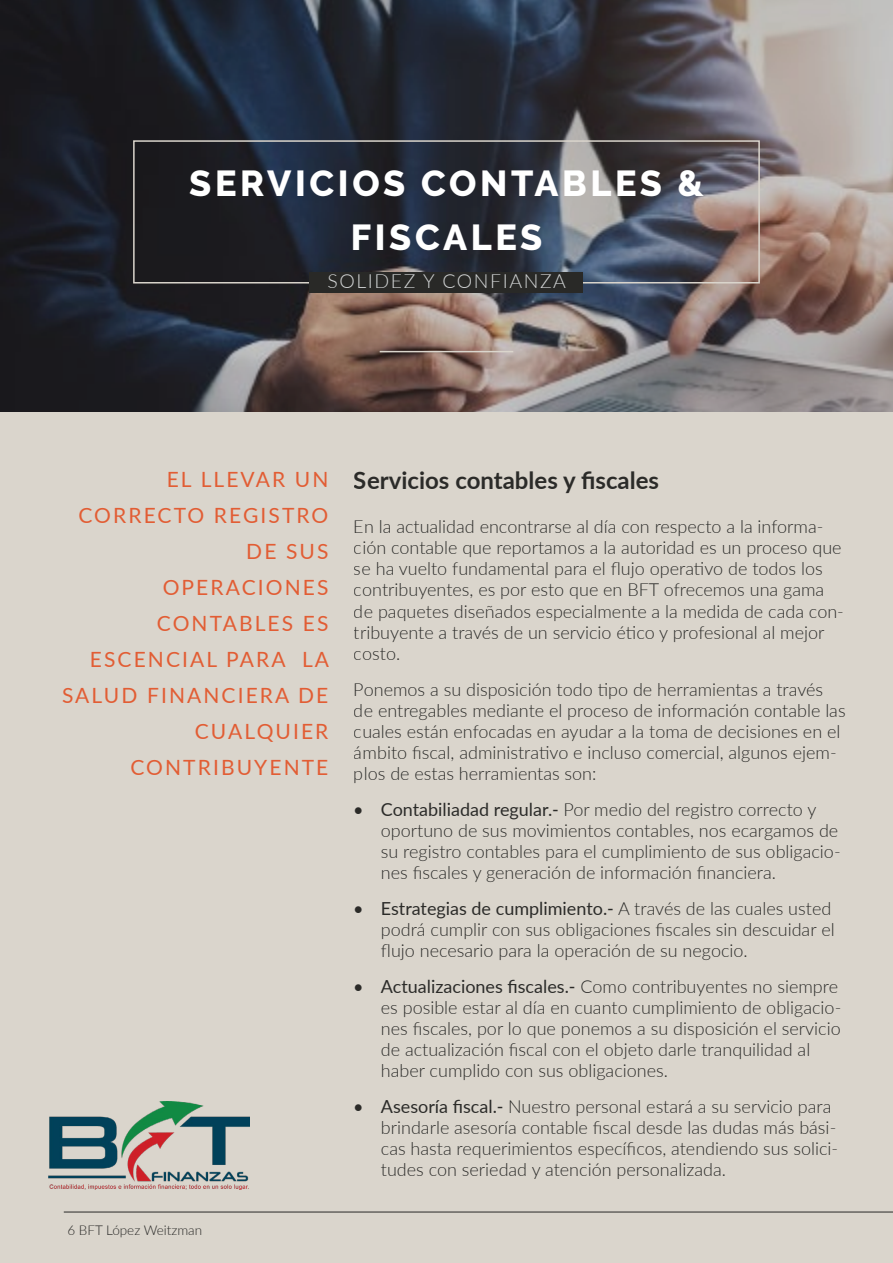
<style>
.page{position:relative;width:893px;height:1263px;background:#dad5cc}
.page>*{position:absolute;margin:0;border:0;box-sizing:border-box;transform-origin:0 0}
.t1{font:800 36px/54px "Raleway";letter-spacing:.1em;color:#fff;text-align:center}
.t2{font:700 24px "Lato";color:#292927}
.t3{font:21px/36px "Lato";letter-spacing:.1em;color:#e25d34;text-align:right}
.t4{font:300 19.5px "Lato";letter-spacing:.08em;color:#d1d3d4}
.t5{font:300 18px/21px "Lato";color:#292927}
.t6{font:300 13.5px "Lato";color:#292927}
.s1{font-weight:400}
</style>
<div class="page">
<img style="left:49px;top:1102px;width:200px;height:88px">
<svg style="left:0;top:0;width:893px;height:411px;background:#4e4c51"></svg>
<hr style="left:380px;top:351px;width:133px;height:1px;background:#dad5cc">
<div style="left:133px;top:140px;width:627px;height:143px;border:2px solid #dad5cc"></div>
<hr style="left:64px;top:1212px;width:829px;height:1px;background:#292927">
<div style="left:310px;top:272px;width:273px;height:20px;background:#292927"></div>
<h1 class="t1" style="left:189px;top:156px;width:516px">SERVICIOS CONTABLES &amp;<br>FISCALES</h1>
<p class="t4" style="left:328px;top:267px;width:240px">SOLIDEZ Y CONFIANZA</p>
<p class="t3" style="left:62px;top:460px;width:269px">EL LLEVAR UN<br>CORRECTO REGISTRO<br>DE SUS<br>OPERACIONES<br>CONTABLES ES<br>ESCENCIAL PARA LA<br>SALUD FINANCIERA DE<br>CUALQUIER<br>CONTRIBUYENTE</p>
<p class="t6" style="left:67px;top:1220px;width:136px">6 BFT López Weitzman</p>
<h2 class="t2" style="left:354px;top:463px;width:307px">Servicios contables y fiscales</h2>
<p class="t5" style="left:354px;top:516px;width:492px">En la actualidad encontrarse al día con respecto a la informa&shy;ción contable que reportamos a la autoridad es un proceso que se ha vuelto fundamental para el flujo operativo de todos los contribuyentes, es por esto que en BFT ofrecemos una gama de paquetes diseñados especialmente a la medida de cada con&shy;tribuyente a través de un servicio ético y profesional al mejor costo.</p>
<p class="t5" style="left:354px;top:678px;width:493px">Ponemos a su disposición todo tipo de herramientas a través de entregables mediante el proceso de información contable las cuales están enfocadas en ayudar a la toma de decisiones en el ámbito fiscal, administrativo e incluso comercial, algunos ejem&shy;plos de estas herramientas son:</p>
<p class="t5" style="left:381px;top:798px;width:461px;text-indent:-27px"><span class="s1">• Contabiliadad regular.-</span> Por medio del registro correcto y oportuno de sus movimientos contables, nos ecargamos de su registro contables para el cumplimiento de sus obligacio&shy;nes fiscales y generación de información financiera.</p>
<p class="t5" style="left:381px;top:897px;width:455px;text-indent:-27px"><span class="s1">• Estrategias de cumplimiento.-</span> A través de las cuales usted podrá cumplir con sus obligaciones fiscales sin descuidar el flujo necesario para la operación de su negocio.</p>
<p class="t5" style="left:381px;top:975px;width:462px;text-indent:-27px"><span class="s1">• Actualizaciones fiscales.-</span> Como contribuyentes no siempre es posible estar al día en cuanto cumplimiento de obligacio&shy;nes fiscales, por lo que ponemos a su disposición el servicio de actualización fiscal con el objeto darle tranquilidad al haber cumplido con sus obligaciones.</p>
<p class="t5" style="left:381px;top:1095px;width:459px;text-indent:-27px"><span class="s1">• Asesoría fiscal.-</span> Nuestro personal estará a su servicio para brindarle asesoría contable fiscal desde las dudas más bási&shy;cas hasta requerimientos específicos, atendiendo sus solici&shy;tudes con seriedad y atención personalizada.</p>
</div>
